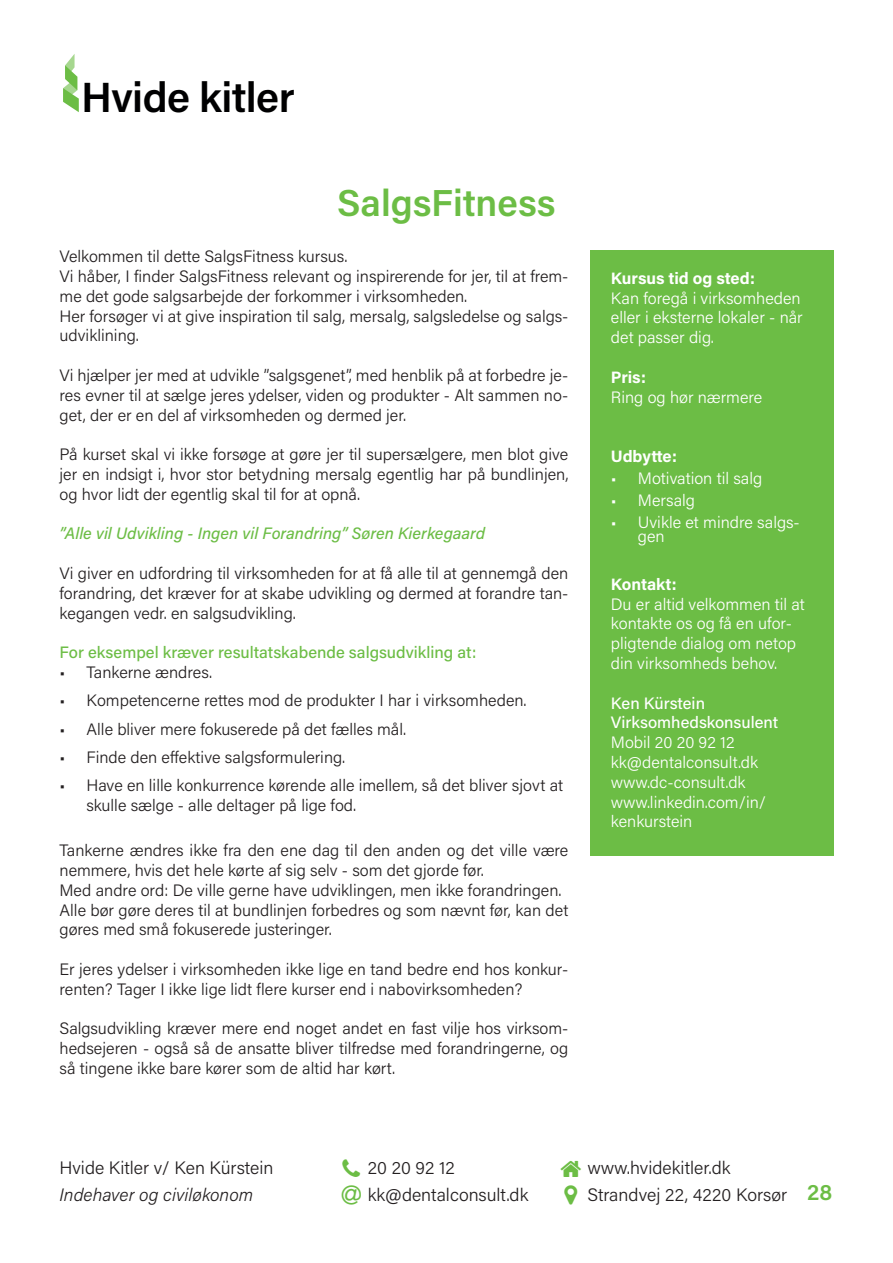
<style>
.page{position:relative;width:893px;height:1263px;background:#fff}
.page>*{position:absolute;margin:0;border:0;box-sizing:border-box;transform-origin:0 0}
.t1{font:600 42.15px "Acumin Pro";letter-spacing:-.015em;color:#000001}
.Overskrift{font:600 37.5px "Acumin Pro";color:#6cbd45}
.t2{font:300 18px/27px "Acumin Pro";color:#231f20}
.t3{font:italic 300 18px "Acumin Pro";color:#231f20}
.Brødtekst{font:300 16.5px/19.8px "Acumin Pro";color:#231f20}
.Faktabokse{font:300 16.5px/19.8px "Acumin Pro";color:#fff}
.UnderUnderoverskrift{font:italic 500 16.5px "Acumin Pro";color:#6cbd45}
.UnderUnderoverskrift-2{font:500 16.5px "Acumin Pro";color:#6cbd45}
.Faktabokse-2{font:700 16.5px "Acumin Pro";letter-spacing:-.005em;color:#fff}
.Faktabokse-3{font:500 16.5px "Acumin Pro";color:#fff}
.s1{font-weight:600;font-size:22.5px;color:#6cbd45}
</style>
<div class="page">
<svg style="left:63px;top:54px;width:16px;height:58px"></svg>
<div style="left:590px;top:250px;width:243px;height:606px;background:#6cbd45"></div>
<h1 class="t1" style="left:81px;top:68px;width:215px">Hvide kitler</h1>
<p class="Overskrift" style="left:337px;top:176px;width:220px">SalgsFitness</p>
<p class="Brødtekst" style="left:60px;top:246px;width:289px">Velkommen til dette SalgsFitness kursus.</p>
<p class="Brødtekst" style="left:60px;top:266px;width:510px">Vi håber, I finder SalgsFitness relevant og inspirerende for jer, til at frem&shy;me det gode salgsarbejde der forkommer i virksomheden.</p>
<p class="Brødtekst" style="left:60px;top:305px;width:510px">Her forsøger vi at give inspiration til salg, mersalg, salgsledelse og salgs&shy;udviklining.</p>
<p class="Brødtekst" style="left:60px;top:365px;width:510px;text-align:justify">Vi hjælper jer med at udvikle ”salgsgenet”, med henblik på at forbedre je&shy;res evner til at sælge jeres ydelser, viden og produkter - Alt sammen no&shy;get, der er en del af virksomheden og dermed jer.</p>
<p class="Brødtekst" style="left:60px;top:444px;width:510px;text-align:justify">På kurset skal vi ikke forsøge at gøre jer til supersælgere, men blot give jer en indsigt i, hvor stor betydning mersalg egentlig har på bundlinjen, og hvor lidt der egentlig skal til for at opnå.</p>
<p class="UnderUnderoverskrift" style="left:60px;top:522px;width:427px">”Alle vil Udvikling - Ingen vil Forandring” Søren Kierkegaard</p>
<p class="Brødtekst" style="left:60px;top:563px;width:510px;text-align:justify">Vi giver en udfordring til virksomheden for at få alle til at gennemgå den forandring, det kræver for at skabe udvikling og dermed at forandre tan&shy;kegangen vedr. en salgsudvikling.</p>
<p class="UnderUnderoverskrift-2" style="left:60px;top:641px;width:418px">For eksempel kræver resultatskabende salgsudvikling at:</p>
<p class="Brødtekst" style="left:60px;top:662px;width:154px">• Tankerne ændres.</p>
<p class="Brødtekst" style="left:60px;top:690px;width:468px">• Kompetencerne rettes mod de produkter I har i virksomheden.</p>
<p class="Brødtekst" style="left:60px;top:718px;width:348px">• Alle bliver mere fokuserede på det fælles mål.</p>
<p class="Brødtekst" style="left:60px;top:747px;width:287px">• Finde den effektive salgsformulering.</p>
<p class="Brødtekst" style="left:87px;top:775px;width:478px;text-indent:-27px">• Have en lille konkurrence kørende alle imellem, så det bliver sjovt at skulle sælge - alle deltager på lige fod.</p>
<p class="Brødtekst" style="left:60px;top:840px;width:510px">Tankerne ændres ikke fra den ene dag til den anden og det ville være nemmere, hvis det hele kørte af sig selv - som det gjorde før.</p>
<p class="Brødtekst" style="left:60px;top:879px;width:503px">Med andre ord: De ville gerne have udviklingen, men ikke forandringen.</p>
<p class="Brødtekst" style="left:60px;top:899px;width:510px">Alle bør gøre deres til at bundlinjen forbedres og som nævnt før, kan det gøres med små fokuserede justeringer.</p>
<p class="Brødtekst" style="left:60px;top:959px;width:510px">Er jeres ydelser i virksomheden ikke lige en tand bedre end hos konkur&shy;renten? Tager I ikke lige lidt flere kurser end i nabovirksomheden?</p>
<p class="Brødtekst" style="left:60px;top:1018px;width:510px;text-align:justify">Salgsudvikling kræver mere end noget andet en fast vilje hos virksom&shy;hedsejeren - også så de ansatte bliver tilfredse med forandringerne, og så tingene ikke bare kører som de altid har kørt.</p>
<p class="Faktabokse-2" style="left:611px;top:266px;width:146px">Kursus tid og sted:</p>
<p class="Faktabokse" style="left:611px;top:287px;width:193px">Kan foregå i virksomheden eller i eksterne lokaler - når det passer dig.</p>
<p class="Faktabokse-2" style="left:611px;top:365px;width:37px">Pris:</p>
<p class="Faktabokse" style="left:611px;top:386px;width:153px">Ring og hør nærmere</p>
<p class="Faktabokse-2" style="left:611px;top:445px;width:68px">Udbytte:</p>
<p class="Faktabokse" style="left:611px;top:468px;width:153px">• Motivation til salg</p>
<p class="Faktabokse" style="left:611px;top:490px;width:86px">• Mersalg</p>
<p class="Faktabokse" style="left:638px;top:515px;width:163px;line-height:13.5px;text-indent:-27px">• Uvikle et mindre salgs&shy;gen</p>
<p class="Faktabokse-2" style="left:611px;top:572px;width:67px">Kontakt:</p>
<p class="Faktabokse" style="left:611px;top:593px;width:196px">Du er altid velkommen til at kontakte os og få en ufor&shy;pligtende dialog om netop din virksomheds behov.</p>
<p class="Faktabokse-3" style="left:611px;top:691px;width:96px">Ken Kürstein</p>
<p class="Faktabokse-3" style="left:611px;top:711px;width:169px">Virksomhedskonsulent</p>
<p class="Faktabokse" style="left:611px;top:732px;width:125px">Mobil 20 20 92 12</p>
<p class="Faktabokse" style="left:611px;top:752px;width:149px">kk@dentalconsult.dk</p>
<p class="Faktabokse" style="left:611px;top:771px;width:136px">www.dc-consult.dk</p>
<p class="Faktabokse" style="left:611px;top:791px;width:157px">www.linkedin.com/in/ kenkurstein</p>
<p class="t2" style="left:60px;top:1154px;width:216px">Hvide Kitler v/ Ken Kürstein</p>
<p class="t3" style="left:60px;top:1182px;width:195px">Indehaver og civiløkonom</p>
<p class="t2" style="left:368px;top:1154px;width:162px">20 20 92 12 kk@dentalconsult.dk</p>
<p class="t2" style="left:587px;top:1154px;width:246px">www.hvidekitler.dk<br>Strandvej 22, 4220 Korsør <span class="s1">28</span></p>
</div>
